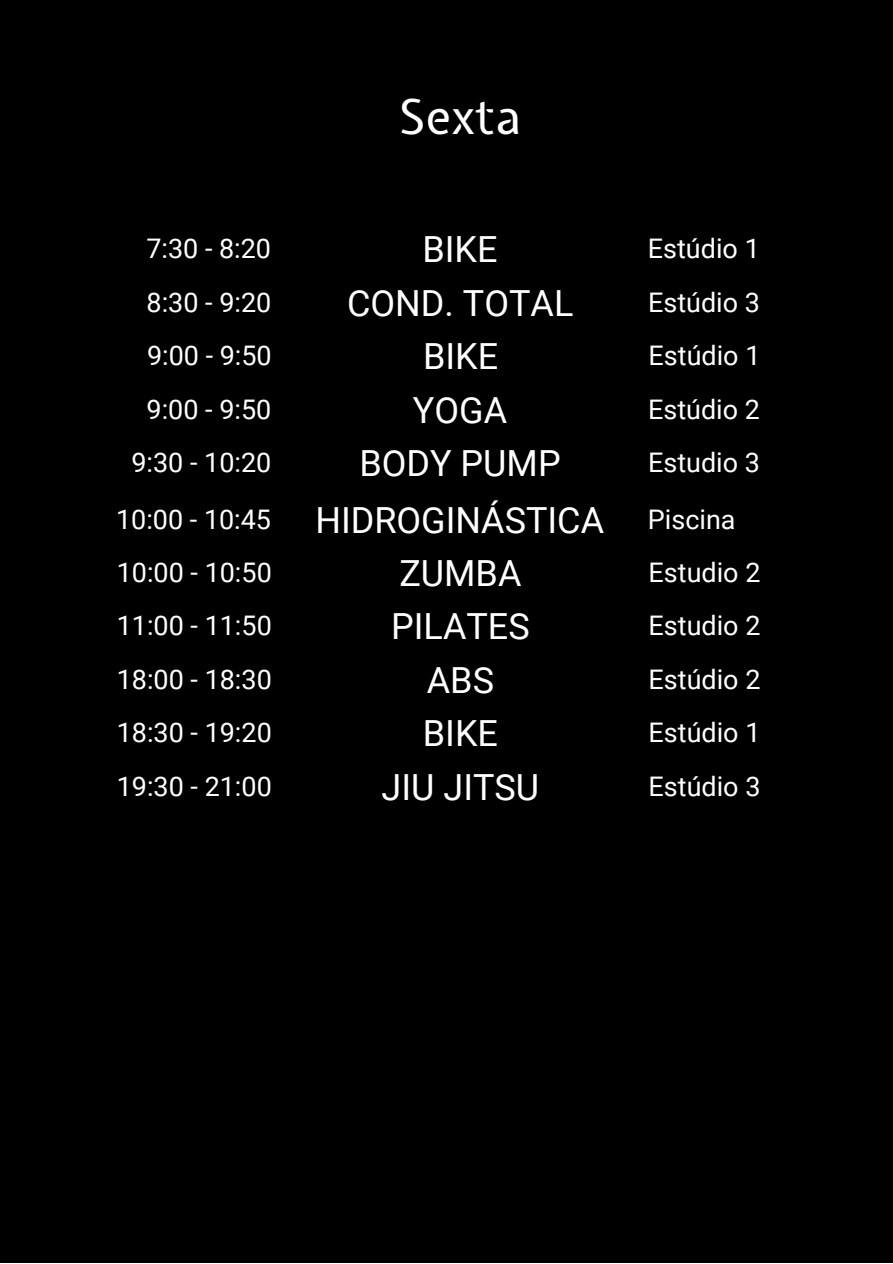
<style>
.page{position:relative;width:893px;height:1264px;background:#fff}
.page>*{position:absolute;margin:0;border:0;box-sizing:border-box;transform-origin:0 0}
.t1{font:48px "Expletus Sans";color:#fff}
.t2{font:36px "Roboto";color:#fff}
.t3{font:27px "Roboto";color:#fff}
.s1{font-size:36px}
</style>
<div class="page">
<div style="left:0;top:0;width:892px;height:1262px;background:#000"></div>
<h1 class="t1" style="left:399px;top:84px;width:124px">Sexta</h1>
<p class="t3" style="left:146px;top:233px;width:126px">7:30 - 8:20</p>
<h2 class="t2" style="left:422px;top:229px;width:77px">BIKE</h2>
<p class="t3" style="left:648px;top:233px;width:113px">Estúdio 1</p>
<p class="t3" style="left:147px;top:287px;width:126px">8:30 - 9:20</p>
<h2 class="t2" style="left:347px;top:282px;width:228px">COND. TOTAL</h2>
<p class="t3" style="left:648px;top:287px;width:113px">Estúdio 3</p>
<p class="t3" style="left:147px;top:340px;width:126px">9:00 - 9:50</p>
<h2 class="t2" style="left:423px;top:336px;width:77px">BIKE</h2>
<p class="t3" style="left:648px;top:340px;width:113px">Estúdio 1</p>
<p class="t3" style="left:147px;top:393px;width:126px">9:00 - 9:50</p>
<h2 class="t2" style="left:413px;top:389px;width:96px">YOGA</h2>
<p class="t3" style="left:648px;top:393px;width:113px">Estúdio 2</p>
<p class="t3" style="left:131px;top:447px;width:141px">9:30 - 10:20</p>
<h2 class="t2" style="left:359px;top:442px;width:203px">BODY PUMP</h2>
<p class="t3" style="left:648px;top:447px;width:113px">Estudio 3</p>
<p class="t3" style="left:116px;top:504px;width:621px">10:00 - 10:45 <span class="s1">HIDROGINÁSTICA</span> Piscina</p>
<p class="t3" style="left:117px;top:557px;width:156px">10:00 - 10:50</p>
<h2 class="t2" style="left:399px;top:552px;width:124px">ZUMBA</h2>
<p class="t3" style="left:648px;top:557px;width:113px">Estudio 2</p>
<p class="t3" style="left:117px;top:610px;width:156px">11:00 - 11:50</p>
<h2 class="t2" style="left:391px;top:606px;width:140px">PILATES</h2>
<p class="t3" style="left:648px;top:610px;width:113px">Estudio 2</p>
<p class="t3" style="left:117px;top:664px;width:156px">18:00 - 18:30</p>
<h2 class="t2" style="left:427px;top:659px;width:69px">ABS</h2>
<p class="t3" style="left:648px;top:664px;width:113px">Estúdio 2</p>
<p class="t3" style="left:117px;top:717px;width:156px">18:30 - 19:20</p>
<h2 class="t2" style="left:423px;top:713px;width:77px">BIKE</h2>
<p class="t3" style="left:648px;top:717px;width:113px">Estúdio 1</p>
<p class="t3" style="left:117px;top:770px;width:156px">19:30 - 21:00</p>
<h2 class="t2" style="left:381px;top:766px;width:159px">JIU JITSU</h2>
<p class="t3" style="left:648px;top:770px;width:113px">Estúdio 3</p>
</div>
